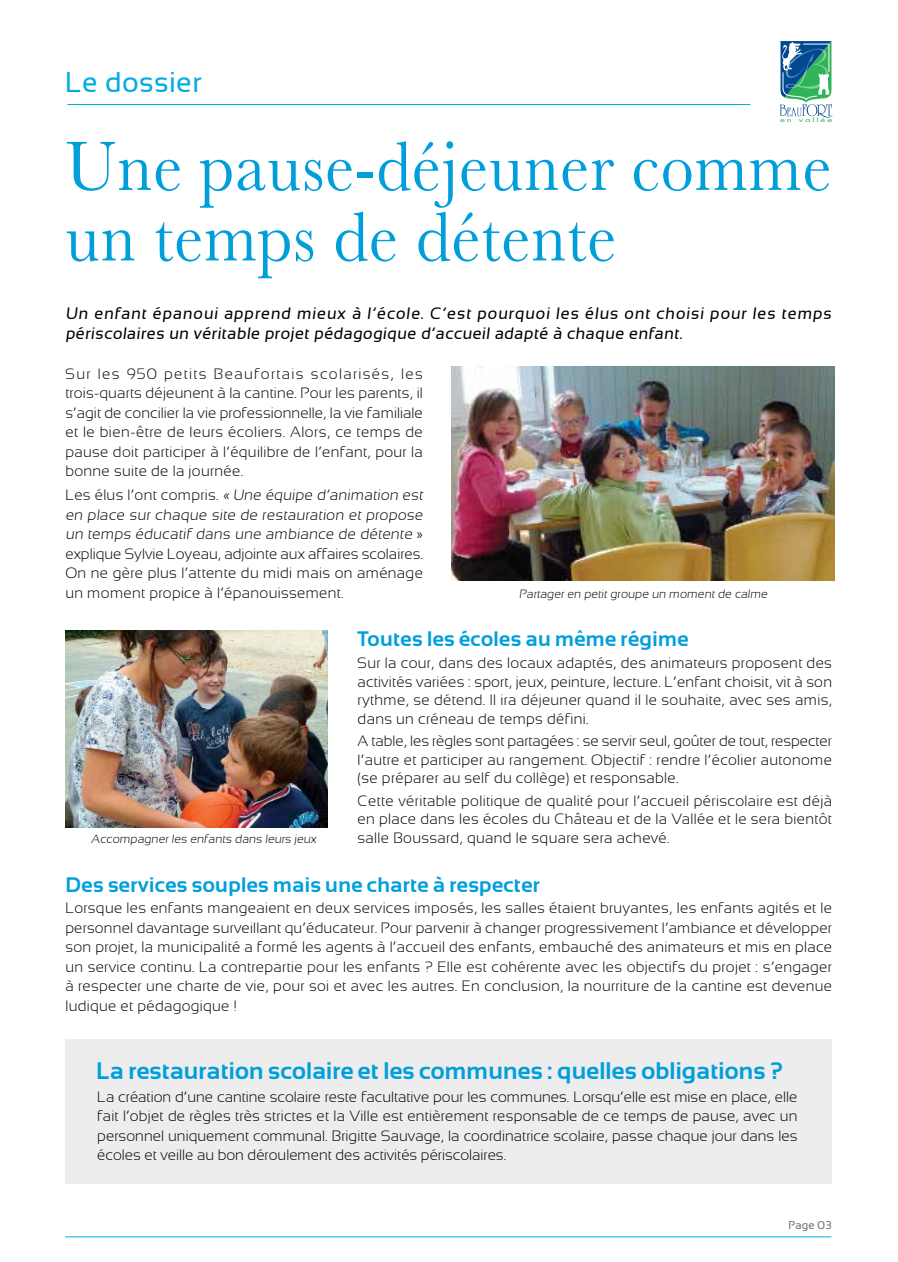
<style>
.page{position:relative;width:898px;height:1262px;background:#fff}
.page>*{position:absolute;margin:0;border:0;box-sizing:border-box;transform-origin:0 0}
.t1{font:72.45px/70.5px "Baskerville";letter-spacing:.01em;color:#009fdb;scale:.91 1}
.t2{font:28.5px "Sansation";letter-spacing:.01em;color:#00ace0}
.t3{font:700 24px "Sansation";letter-spacing:.01em;color:#009fdb}
.t4{font:700 21px "Sansation";letter-spacing:.02em;color:#009fdb}
.t5{font:16.5px/19.5px "Sansation";color:#000}
.t6{font:300 15px/19.5px "Sansation";letter-spacing:.02em;color:#000;text-align:justify}
.t7{font:300 12px "Sansation";color:#000}
.t8{font:11.25px "Sansation";letter-spacing:.01em;color:#6d6e71}
.t9{font:5.7px "Futura";letter-spacing:.2em;color:#2fb457;scale:1.65 1}
</style>
<div class="page">
<hr style="left:67px;top:104px;width:683px;height:1px;background:#00ace0">
<hr style="left:65px;top:1236px;width:766px;height:1px;background:#00ace0">
<svg style="left:779px;top:41px;width:53px;height:77px"></svg>
<div style="left:65px;top:1039px;width:766px;height:144px;background:#ededee"></div>
<img style="left:65px;top:630px;width:263px;height:197px">
<img style="left:451px;top:367px;width:383px;height:213px">
<h2 class="t2" style="left:65px;top:67px;width:138px">Le dossier</h2>
<p class="t9" style="left:779px;top:116px;width:33px">en vallée</p>
<h1 class="t1" style="left:65px;top:130px;width:843px">Une pause-déjeuner comme un temps de détente</h1>
<p class="t5" style="left:65px;top:304px;width:769px">Un enfant épanoui apprend mieux à l’école. C’est pourquoi les élus ont choisi pour les temps périscolaires un véritable projet pédagogique d’accueil adapté à chaque enfant.</p>
<p class="t6" style="left:65px;top:364px;width:359px">Sur les 950 petits Beaufortais scolarisés, les trois-quarts déjeunent à la cantine. Pour les parents, il s’agit de concilier la vie professionnelle, la vie familiale et le bien-être de leurs écoliers. Alors, ce temps de pause doit participer à l’équilibre de l’enfant, pour la bonne suite de la journée.</p>
<p class="t6" style="left:65px;top:485px;width:361px;text-align:left">Les élus l’ont compris. « Une équipe d’animation est en place sur chaque site de restauration et propose un temps éducatif dans une ambiance de détente » explique Sylvie Loyeau, adjointe aux affaires scolaires.<br>On ne gère plus l’attente du midi mais on aménage un moment propice à l’épanouissement.</p>
<p class="t7" style="left:519px;top:587px;width:251px">Partager en petit groupe un moment de calme</p>
<h3 class="t4" style="left:357px;top:626px;width:332px">Toutes les écoles au même régime</h3>
<p class="t6" style="left:357px;top:654px;width:475px;line-height:18.5px">Sur la cour, dans des locaux adaptés, des animateurs proposent des activités variées : sport, jeux, peinture, lecture. L’enfant choisit, vit à son rythme, se détend. Il ira déjeuner quand il le souhaite, avec ses amis, dans un créneau de temps défini.</p>
<p class="t6" style="left:357px;top:732px;width:475px;line-height:18.5px">A table, les règles sont partagées : se servir seul, goûter de tout, respecter l’autre et participer au rangement. Objectif : rendre l’écolier autonome (se préparer au self du collège) et responsable.</p>
<p class="t6" style="left:357px;top:791px;width:475px;line-height:18.5px">Cette véritable politique de qualité pour l’accueil périscolaire est déjà en place dans les écoles du Château et de la Vallée et le sera bientôt salle Boussard, quand le square sera achevé.</p>
<h3 class="t4" style="left:65px;top:873px;width:476px">Des services souples mais une charte à respecter</h3>
<p class="t6" style="left:65px;top:898px;width:768px">Lorsque les enfants mangeaient en deux services imposés, les salles étaient bruyantes, les enfants agités et le personnel davantage surveillant qu’éducateur. Pour parvenir à changer progressivement l’ambiance et développer son projet, la municipalité a formé les agents à l’accueil des enfants, embauché des animateurs et mis en place un service continu. La contrepartie pour les enfants ? Elle est cohérente avec les objectifs du projet : s’engager à respecter une charte de vie, pour soi et avec les autres. En conclusion, la nourriture de la cantine est devenue ludique et pédagogique !</p>
<p class="t7" style="left:91px;top:832px;width:228px">Accompagner les enfants dans leurs jeux</p>
<h3 class="t3" style="left:96px;top:1057px;width:688px">La restauration scolaire et les communes : quelles obligations ?</h3>
<p class="t6" style="left:97px;top:1087px;width:701px">La création d’une cantine scolaire reste facultative pour les communes. Lorsqu’elle est mise en place, elle fait l’objet de règles très strictes et la Ville est entièrement responsable de ce temps de pause, avec un personnel uniquement communal. Brigitte Sauvage, la coordinatrice scolaire, passe chaque jour dans les écoles et veille au bon déroulement des activités périscolaires.</p>
<p class="t8" style="left:788px;top:1219px;width:44px">Page 03</p>
</div>
